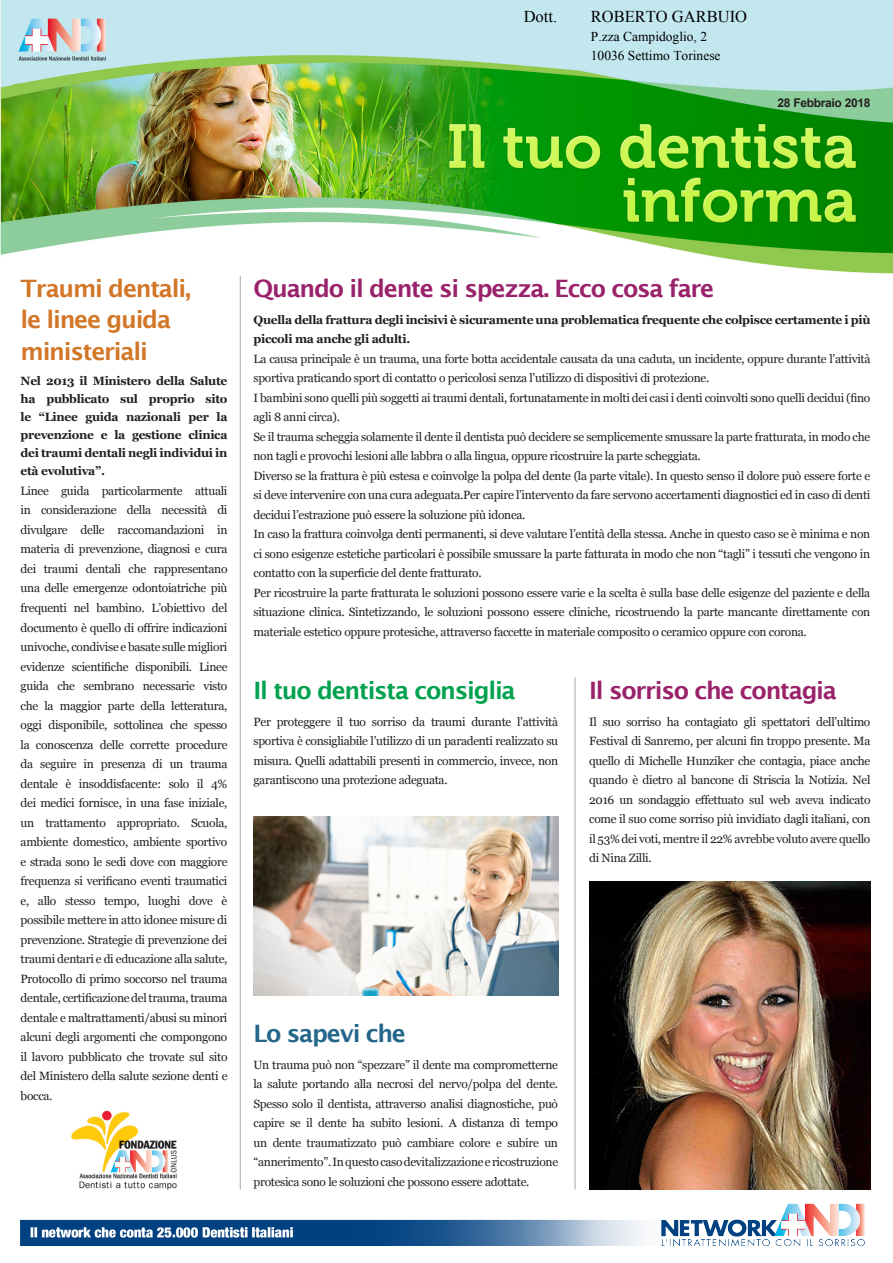
<style>
.page{position:relative;width:893px;height:1263px;background:#fff}
.page>*{position:absolute;margin:0;border:0;box-sizing:border-box;transform-origin:0 0}
.t1{font:700 24px "Lucida Grande";letter-spacing:-.05em;color:#99226b}
.t2{font:700 24px/31.5px "Lucida Grande";letter-spacing:-.05em;color:#d27728}
.t3{font:700 24px "Lucida Grande";letter-spacing:-.05em;color:#00a24f}
.t4{font:700 24px "Lucida Grande";letter-spacing:-.05em;color:#23668a}
.t5{font:16.5px "Times New Roman";color:#000}
.t6{font:13.5px "Times New Roman";color:#000}
.t7{font:12px/19.5px "Georgia";letter-spacing:-.025em;color:#231f20;text-align:justify}
.t8{font:700 12px/18px "Georgia";letter-spacing:-.025em;color:#231f20;text-align:justify}
.t9{font:700 12px "Arial";letter-spacing:-.025em;color:#231f20}
</style>
<div class="page">
<img style="left:0;top:0;width:893px;height:304px">
<hr style="left:240px;top:276px;width:1px;height:913px;background:#a8a9ad">
<hr style="left:575px;top:677px;width:1px;height:512px;background:#a8a9ad">
<img style="left:21px;top:1203px;width:844px;height:44px">
<img style="left:590px;top:881px;width:280px;height:308px">
<img style="left:71px;top:1110px;width:106px;height:79px">
<img style="left:254px;top:816px;width:304px;height:179px">
<h2 class="t5" style="left:524px;top:5px;width:35px">Dott.</h2>
<h2 class="t5" style="left:591px;top:5px;width:158px">ROBERTO GARBUIO</h2>
<p class="t6" style="left:591px;top:47px;width:131px">10036 Settimo Torinese</p>
<p class="t6" style="left:591px;top:28px;width:118px">P.zza Campidoglio, 2</p>
<p class="t9" style="left:778px;top:94px;width:94px">28 Febbraio 2018</p>
<h1 class="t2" style="left:21px;top:274px;width:172px">Traumi dentali, le linee guida ministeriali</h1>
<p class="t8" style="left:21px;top:372px;width:208px">Nel 2013 il Ministero della Salute ha pubblicato sul proprio sito le “Linee guida nazionali per la prevenzione e la gestione clinica dei traumi dentali negli individui in età evolutiva”.</p>
<p class="t7" style="left:21px;top:481px;width:208px">Linee guida particolarmente attuali in considerazione della necessità di divulgare delle raccomandazioni in materia di prevenzione, diagnosi e cura dei traumi dentali che rappresentano una delle emergenze odontoiatriche più frequenti nel bambino. L’obiettivo del documento è quello di offrire indicazioni univoche, condivise e basate sulle migliori evidenze scientifiche disponibili. Linee guida che sembrano necessarie visto che la maggior parte della letteratura, oggi disponibile, sottolinea che spesso la conoscenza delle corrette procedure da seguire in presenza di un trauma dentale è insoddisfacente: solo il 4% dei medici fornisce, in una fase iniziale, un trattamento appropriato. Scuola, ambiente domestico, ambiente sportivo e strada sono le sedi dove con maggiore frequenza si verificano eventi traumatici e, allo stesso tempo, luoghi dove è possibile mettere in atto idonee misure di prevenzione. Strategie di prevenzione dei traumi dentari e di educazione alla salute, Protocollo di primo soccorso nel trauma dentale, certificazione del trauma, trauma dentale e maltrattamenti/abusi su minori alcuni degli argomenti che compongono il lavoro pubblicato che trovate sul sito del Ministero della salute sezione denti e bocca.</p>
<h1 class="t1" style="left:254px;top:272px;width:462px">Quando il dente si spezza. Ecco cosa fare</h1>
<p class="t8" style="left:254px;top:310px;width:618px;line-height:19.5px">Quella della frattura degli incisivi è sicuramente una problematica frequente che colpisce certamente i più piccoli ma anche gli adulti.</p>
<p class="t7" style="left:254px;top:349px;width:618px;text-align:left">La causa principale è un trauma, una forte botta accidentale causata da una caduta, un incidente, oppure durante l’attività sportiva praticando sport di contatto o pericolosi senza l’utilizzo di dispositivi di protezione.<br>I bambini sono quelli più soggetti ai traumi dentali, fortunatamente in molti dei casi i denti coinvolti sono quelli decidui (fino agli 8 anni circa).<br>Se il trauma scheggia solamente il dente il dentista può decidere se semplicemente smussare la parte fratturata, in modo che non tagli e provochi lesioni alle labbra o alla lingua, oppure ricostruire la parte scheggiata.<br>Diverso se la frattura è più estesa e coinvolge la polpa del dente (la parte vitale). In questo senso il dolore può essere forte e si deve intervenire con una cura adeguata.Per capire l’intervento da fare servono accertamenti diagnostici ed in caso di denti decidui l’estrazione può essere la soluzione più idonea.<br>In caso la frattura coinvolga denti permanenti, si deve valutare l’entità della stessa. Anche in questo caso se è minima e non ci sono esigenze estetiche particolari è possibile smussare la parte fatturata in modo che non “tagli” i tessuti che vengono in contatto con la superficie del dente fratturato.<br>Per ricostruire la parte fratturata le soluzioni possono essere varie e la scelta è sulla base delle esigenze del paziente e della situazione clinica. Sintetizzando, le soluzioni possono essere cliniche, ricostruendo la parte mancante direttamente con materiale estetico oppure protesiche, attraverso faccette in materiale composito o ceramico oppure con corona.</p>
<h1 class="t3" style="left:254px;top:674px;width:264px">Il tuo dentista consiglia</h1>
<p class="t7" style="left:254px;top:712px;width:306px">Per proteggere il tuo sorriso da traumi durante l’attività sportiva è consigliabile l’utilizzo di un paradenti realizzato su misura. Quelli adattabili presenti in commercio, invece, non garantiscono una protezione adeguata.</p>
<h1 class="t1" style="left:589px;top:674px;width:249px">Il sorriso che contagia</h1>
<p class="t7" style="left:589px;top:712px;width:283px">Il suo sorriso ha contagiato gli spettatori dell’ultimo Festival di Sanremo, per alcuni fin troppo presente. Ma quello di Michelle Hunziker che contagia, piace anche quando è dietro al bancone di Striscia la Notizia. Nel 2016 un sondaggio effettuato sul web aveva indicato come il suo come sorriso più invidiato dagli italiani, con il 53% dei voti, mentre il 22% avrebbe voluto avere quello di Nina Zilli.</p>
<h1 class="t4" style="left:254px;top:1017px;width:154px">Lo sapevi che</h1>
<p class="t7" style="left:254px;top:1055px;width:306px">Un trauma può non “spezzare” il dente ma comprometterne la salute portando alla necrosi del nervo/polpa del dente.<br>Spesso solo il dentista, attraverso analisi diagnostiche, può capire se il dente ha subito lesioni. A distanza di tempo un dente traumatizzato può cambiare colore e subire un “annerimento”. In questo caso devitalizzazione e ricostruzione protesica sono le soluzioni che possono essere adottate.</p>
</div>
